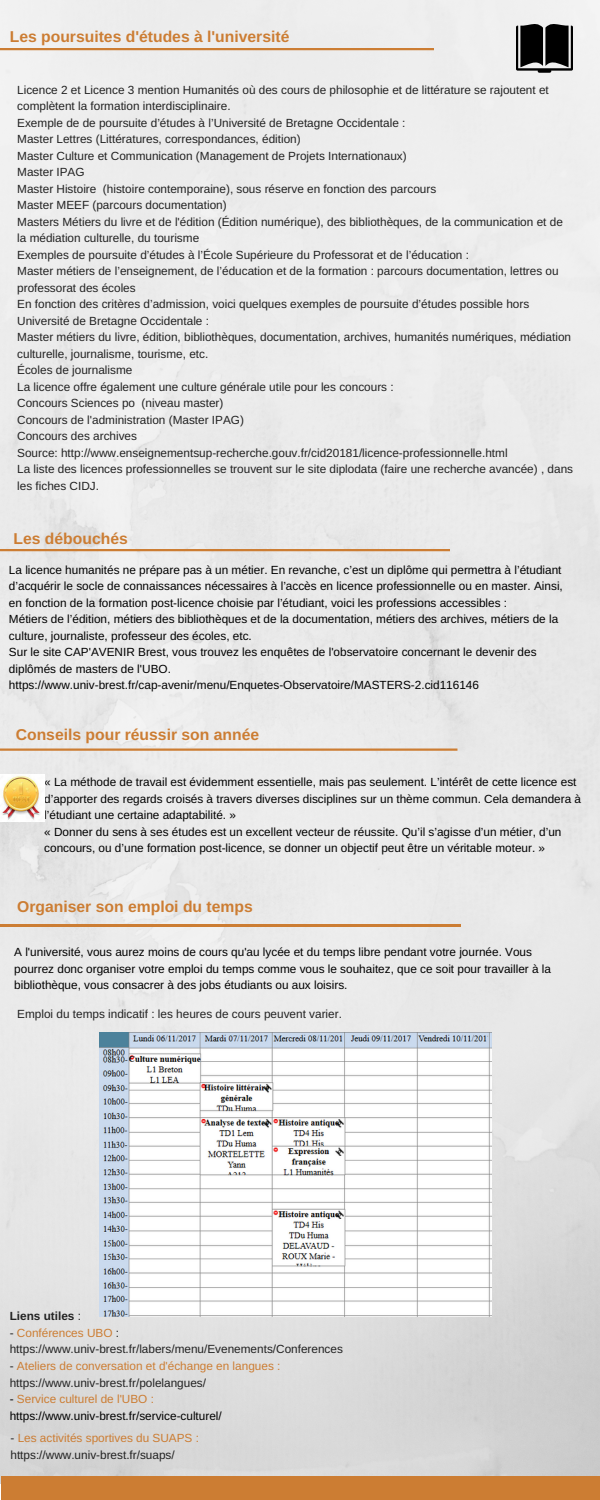
<style>
.page{position:relative;width:600px;height:1500px;background:#fff}
.page>*{position:absolute;margin:0;border:0;box-sizing:border-box;transform-origin:0 0}
.t1{font:700 15.7px "Arimo";color:#cc7d33}
.t2{font:11.8px/16.5px "Arimo";color:#222}
.t3{font:11.8px/16.5px "Arimo";color:#000}
.t4{font:11.8px/16.5px "Arimo";color:#cc7d33}
.t5{font:700 11.8px "Arimo";color:#222}
.s1{font-weight:400}
.s2{color:#cc7d33}
.s3{color:#222}
</style>
<div class="page">
<img style="left:0;top:0;width:600px;height:1484px">
<svg style="left:516px;top:24px;width:57px;height:49px;background:#383838"></svg>
<div style="left:2px;top:1476px;width:598px;height:23px;background:#cc7d33"></div>
<svg style="left:0;top:48px;width:434px;height:2px"></svg>
<svg style="left:0;top:549px;width:450px;height:2px"></svg>
<svg style="left:0;top:748px;width:457px;height:3px"></svg>
<hr style="left:0;top:925px;width:460px;height:2px;background:#cc7d33">
<hr style="left:24px;top:1498px;width:576px;height:2px;background:#cc7d33">
<img style="left:0;top:774px;width:45px;height:47px">
<img style="left:100px;top:1033px;width:392px;height:284px">
<h1 class="t1" style="left:10px;top:28px;width:281px">Les poursuites d'études à l'université</h1>
<p class="t2" style="left:17px;top:81px;width:557px">Licence 2 et Licence 3 mention Humanités où des cours de philosophie et de littérature se rajoutent et complètent la formation interdisciplinaire.<br>Exemple de de poursuite d’études à l’Université de Bretagne Occidentale :<br>Master Lettres (Littératures, correspondances, édition)<br>Master Culture et Communication (Management de Projets Internationaux)<br>Master IPAG<br>Master Histoire (histoire contemporaine), sous réserve en fonction des parcours<br>Master MEEF (parcours documentation)<br>Masters Métiers du livre et de l'édition (Édition numérique), des bibliothèques, de la communication et de la médiation culturelle, du tourisme<br>Exemples de poursuite d’études à l’École Supérieure du Professorat et de l’éducation :<br>Master métiers de l’enseignement, de l’éducation et de la formation : parcours documentation, lettres ou professorat des écoles<br>En fonction des critères d’admission, voici quelques exemples de poursuite d’études possible hors Université de Bretagne Occidentale :<br>Master métiers du livre, édition, bibliothèques, documentation, archives, humanités numériques, médiation culturelle, journalisme, tourisme, etc.<br>Écoles de journalisme<br>La licence offre également une culture générale utile pour les concours :<br>Concours Sciences po (niveau master)<br>Concours de l'administration (Master IPAG)<br>Concours des archives<br>Source: http://www.enseignementsup-recherche.gouv.fr/cid20181/licence-professionnelle.html<br>La liste des licences professionnelles se trouvent sur le site diplodata (faire une recherche avancée) , dans les fiches CIDJ.</p>
<h1 class="t1" style="left:13px;top:530px;width:116px">Les débouchés</h1>
<p class="t3" style="left:9px;top:561px;width:555px">La licence humanités ne prépare pas à un métier. En revanche, c’est un diplôme qui permettra à l’étudiant d’acquérir le socle de connaissances nécessaires à l’accès en licence professionnelle ou en master. Ainsi, en fonction de la formation post-licence choisie par l’étudiant, voici les professions accessibles :<br>Métiers de l’édition, métiers des bibliothèques et de la documentation, métiers des archives, métiers de la culture, journaliste, professeur des écoles, etc.<br>Sur le site CAP'AVENIR Brest, vous trouvez les enquêtes de l'observatoire concernant le devenir des diplômés de masters de l'UBO. https://www.univ-brest.fr/cap-avenir/menu/Enquetes-Observatoire/MASTERS-2.cid116146</p>
<h1 class="t1" style="left:16px;top:726px;width:245px">Conseils pour réussir son année</h1>
<p class="t3" style="left:44px;top:774px;width:538px">« La méthode de travail est évidemment essentielle, mais pas seulement. L’intérêt de cette licence est d’apporter des regards croisés à travers diverses disciplines sur un thème commun. Cela demandera à l’étudiant une certaine adaptabilité. »<br>« Donner du sens à ses études est un excellent vecteur de réussite. Qu’il s’agisse d’un métier, d’un concours, ou d’une formation post-licence, se donner un objectif peut être un véritable moteur. »</p>
<h1 class="t1" style="left:17px;top:898px;width:237px">Organiser son emploi du temps</h1>
<p class="t3" style="left:14px;top:944px;width:538px">A l'université, vous aurez moins de cours qu'au lycée et du temps libre pendant votre journée. Vous pourrez donc organiser votre emploi du temps comme vous le souhaitez, que ce soit pour travailler à la bibliothèque, vous consacrer à des jobs étudiants ou aux loisirs.</p>
<p class="t2" style="left:17px;top:1005px;width:326px">Emploi du temps indicatif : les heures de cours peuvent varier.</p>
<p class="t5" style="left:10px;top:1309px;width:73px">Liens utiles <span class="s1">:</span></p>
<p class="t2" style="left:10px;top:1324px;width:335px">- <span class="s2">Conférences UBO</span> : https://www.univ-brest.fr/labers/menu/Evenements/Conferences</p>
<p class="t4" style="left:10px;top:1358px;width:272px"><span class="s3">-</span> Ateliers de conversation et d'échange en langues : <span class="s3">https://www.univ-brest.fr/polelangues/</span></p>
<p class="t3" style="left:10px;top:1391px;width:214px">- <span class="s2">Service culturel de l'UBO : </span>https://www.univ-brest.fr/service-culturel/</p>
<p class="t2" style="left:10px;top:1430px;width:190px">- <span class="s2">Les activités sportives du SUAPS : </span>https://www.univ-brest.fr/suaps/</p>
</div>
